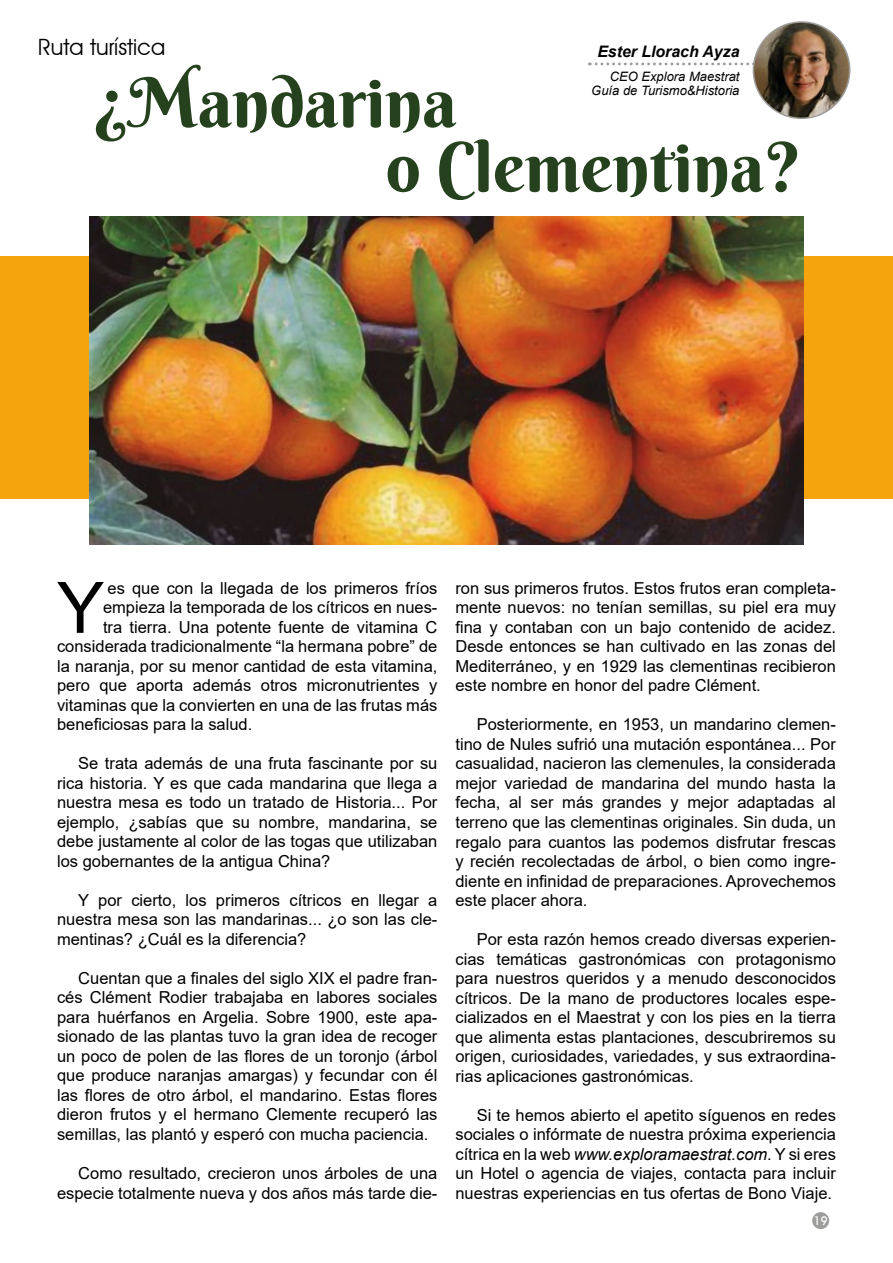
<style>
.page{position:relative;width:893px;height:1263px;background:#fff}
.page>*{position:absolute;margin:0;border:0;box-sizing:border-box;transform-origin:0 0}
.t1{font:70.95px "Arial";color:#000}
.t2{font:69px/64.5px "Berkshire Swash";color:#25411d}
.t3{font:22.5px "Avant Garde IT Cby BT";color:#000}
.t4{font:16.5px/19.5px "Arial";color:#000;text-align:justify}
.t5{font:italic 700 15.9px "Arial";color:#000}
.t6{font:italic 12.9px/13.5px "Arial";color:#000;text-align:right}
.t7{font:500 12px "Avant Garde IT Cby BT";color:#fff}
.s1{font-style:italic}
</style>
<div class="page">
<div style="left:0;top:256px;width:893px;height:243px;background:#f5a40d"></div>
<svg style="left:589px;top:30px;width:185px;height:35px"></svg>
<img style="left:753px;top:22px;width:97px;height:96px;border-radius:48px">
<div style="left:753px;top:21px;width:97px;height:98px;border:2px solid #9d9d9c;border-radius:50%"></div>
<img style="left:90px;top:217px;width:713px;height:327px">
<div style="left:812px;top:1212px;width:17px;height:17px;background:#9d9d9c;border-radius:50%"></div>
<h3 class="t3" style="left:38px;top:34px;width:128px">Ruta turística</h3>
<p class="t5" style="left:597px;top:40px;width:144px">Ester Llorach Ayza</p>
<p class="t6" style="left:591px;top:70px;width:150px">CEO Explora Maestrat<br>Guía de Turismo&amp;Historia</p>
<h2 class="t2" style="left:386px;top:70px;width:418px;text-indent:-294px">¿Mandarina<br>o Clementina?</h2>
<h1 class="t1" style="left:57px;top:559px;width:49px">Y</h1>
<p class="t4" style="left:108px;top:578px;width:331px">es que con la llegada de los primeros fríos</p>
<p class="t4" style="left:103px;top:598px;width:336px">empieza la temporada de los cítricos en nues-</p>
<p class="t4" style="left:103px;top:617px;width:336px">tra tierra. Una potente fuente de vitamina C</p>
<p class="t4" style="left:57px;top:637px;width:382px">considerada tradicionalmente “la hermana pobre” de</p>
<p class="t4" style="left:57px;top:656px;width:382px">la naranja, por su menor cantidad de esta vitamina,</p>
<p class="t4" style="left:57px;top:676px;width:382px">pero que aporta además otros micronutrientes y</p>
<p class="t4" style="left:57px;top:695px;width:382px">vitaminas que la convierten en una de las frutas más</p>
<p class="t4" style="left:57px;top:715px;width:197px">beneficiosas para la salud.</p>
<p class="t4" style="left:57px;top:754px;width:382px;text-indent:21px">Se trata además de una fruta fascinante por su rica historia. Y es que cada mandarina que llega a nuestra mesa es todo un tratado de Historia... Por ejemplo, ¿sabías que su nombre, mandarina, se debe justamente al color de las togas que utilizaban los gobernantes de la antigua China?</p>
<p class="t4" style="left:57px;top:890px;width:382px;text-indent:21px">Y por cierto, los primeros cítricos en llegar a nuestra mesa son las mandarinas... ¿o son las cle&shy;mentinas? ¿Cuál es la diferencia?</p>
<p class="t4" style="left:57px;top:968px;width:382px;text-indent:21px">Cuentan que a finales del siglo XIX el padre fran&shy;cés Clément Rodier trabajaba en labores sociales para huérfanos en Argelia. Sobre 1900, este apa&shy;sionado de las plantas tuvo la gran idea de recoger un poco de polen de las flores de un toronjo (árbol que produce naranjas amargas) y fecundar con él las flores de otro árbol, el mandarino. Estas flores dieron frutos y el hermano Clemente recuperó las semillas, las plantó y esperó con mucha paciencia.</p>
<p class="t4" style="left:57px;top:1163px;width:382px;text-align:right">Como resultado, crecieron unos árboles de una especie totalmente nueva y dos años más tarde die-</p>
<p class="t4" style="left:455px;top:578px;width:382px">ron sus primeros frutos. Estos frutos eran completa&shy;mente nuevos: no tenían semillas, su piel era muy fina y contaban con un bajo contenido de acidez.<br>Desde entonces se han cultivado en las zonas del Mediterráneo, y en 1929 las clementinas recibieron este nombre en honor del padre Clément.</p>
<p class="t4" style="left:455px;top:715px;width:382px;text-indent:21px">Posteriormente, en 1953, un mandarino clemen&shy;tino de Nules sufrió una mutación espontánea... Por casualidad, nacieron las clemenules, la considerada mejor variedad de mandarina del mundo hasta la fecha, al ser más grandes y mejor adaptadas al terreno que las clementinas originales. Sin duda, un regalo para cuantos las podemos disfrutar frescas y recién recolectadas de árbol, o bien como ingre&shy;diente en infinidad de preparaciones. Aprovechemos este placer ahora.</p>
<p class="t4" style="left:455px;top:929px;width:382px;text-indent:21px">Por esta razón hemos creado diversas experien&shy;cias temáticas gastronómicas con protagonismo para nuestros queridos y a menudo desconocidos cítricos. De la mano de productores locales espe&shy;cializados en el Maestrat y con los pies en la tierra que alimenta estas plantaciones, descubriremos su origen, curiosidades, variedades, y sus extraordina&shy;rias aplicaciones gastronómicas.</p>
<p class="t4" style="left:455px;top:1105px;width:382px;text-indent:21px">Si te hemos abierto el apetito síguenos en redes sociales o infórmate de nuestra próxima experiencia cítrica en la web <span class="s1">www.exploramaestrat.com</span>. Y si eres un Hotel o agencia de viajes, contacta para incluir nuestras experiencias en tus ofertas de Bono Viaje.</p>
<p class="t7" style="left:814px;top:1213px;width:15px">19</p>
</div>
